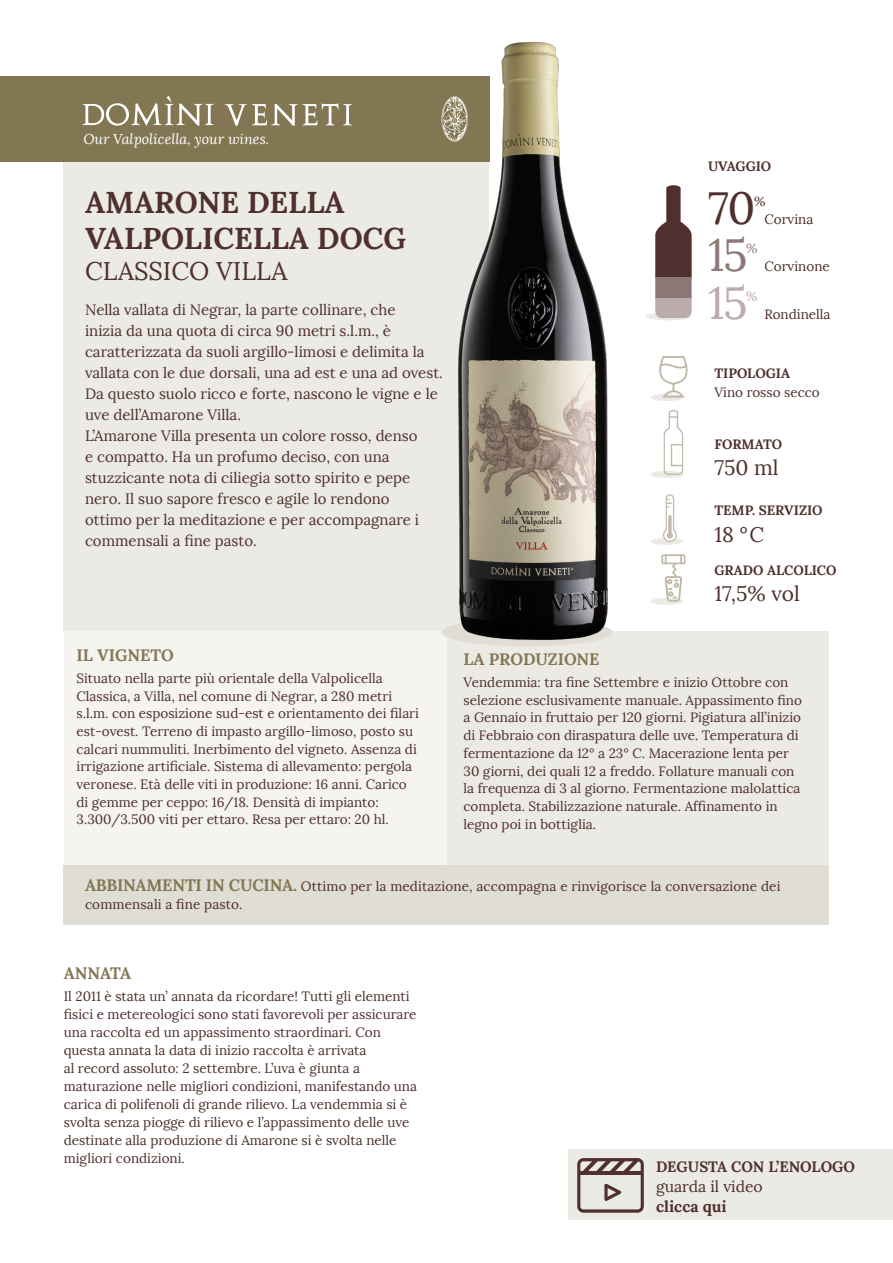
<style>
.page{position:relative;width:893px;height:1263px;background:#fff}
.page>*{position:absolute;margin:0;border:0;box-sizing:border-box;transform-origin:0 0}
.t1{font:45px "Lora";color:#4f302e}
.t2{font:45px "Lora";color:#8d7877}
.t3{font:45px "Lora";color:#b9acab}
.t4{font:700 30px/36px "Lora";color:#4f302e}
.t5{font:25.5px "Lora";color:#4f302e}
.t6{font:21px "Lora";color:#4f302e}
.t7{font:700 16.5px "Lora";color:#837652}
.t8{font:15.75px "Lora";color:#4f302e}
.t9{font:700 15.75px "Lora";color:#4f302e}
.t10{font:15px/21px "Lora";color:#4f302e}
.t11{font:700 15px "Lora";color:#4f302e}
.t12{font:italic 14.25px "Lora";color:#fff}
.t13{font:13.5px/17.7px "Lora";color:#4f302e}
.t14{font:700 13.5px "Lora";color:#4f302e}
.t15{font:13.2px "Lora";color:#4f302e}
.t16{font:13.2px "Lora";color:#8d7877}
.t17{font:13.2px "Lora";color:#b9acab}
.s1{font-weight:700;font-size:16.5px;color:#837652}
</style>
<div class="page">
<div style="left:446px;top:631px;width:383px;height:234px;background:#eceae5"></div>
<div style="left:651px;top:598px;width:32px;height:7px;background:#eceae5;border-radius:50%"></div>
<div style="left:651px;top:394px;width:32px;height:7px;background:#eceae5;border-radius:50%"></div>
<svg style="left:659px;top:356px;width:29px;height:42px"></svg>
<svg style="left:662px;top:554px;width:23px;height:47px"></svg>
<div style="left:651px;top:471px;width:32px;height:7px;background:#eceae5;border-radius:50%"></div>
<svg style="left:663px;top:409px;width:20px;height:66px"></svg>
<div style="left:651px;top:538px;width:32px;height:7px;background:#eceae5;border-radius:50%"></div>
<svg style="left:663px;top:494px;width:14px;height:48px"></svg>
<div style="left:64px;top:865px;width:765px;height:60px;background:#e0ddd4"></div>
<div style="left:64px;top:162px;width:425px;height:469px;background:#eceae5"></div>
<div style="left:64px;top:631px;width:382px;height:234px;background:#f5f4f1"></div>
<div style="left:442px;top:618px;width:170px;height:28px;background:#e0ddd4;border-radius:50%"></div>
<img style="left:454px;top:41px;width:158px;height:605px">
<div style="left:645px;top:313px;width:46px;height:7px;background:#eceae5;border-radius:50%"></div>
<svg style="left:655px;top:185px;width:37px;height:93px"></svg>
<div style="left:655px;top:278px;width:37px;height:20px;background:#8d7877"></div>
<div style="left:655px;top:298px;width:37px;height:20px;background:#b9acab"></div>
<div style="left:0;top:77px;width:489px;height:85px;background:#837652"></div>
<svg style="left:82px;top:96px;width:132px;height:30px"></svg>
<svg style="left:224px;top:103px;width:129px;height:23px"></svg>
<svg style="left:442px;top:96px;width:26px;height:46px"></svg>
<div style="left:568px;top:1149px;width:325px;height:70px;background:#eceae5"></div>
<svg style="left:577px;top:1158px;width:67px;height:55px"></svg>
<p class="t12" style="left:83px;top:130px;width:187px">Our Valpolicella, your wines.</p>
<p class="t4" style="left:85px;top:184px;width:322px">AMARONE DELLA<br>VALPOLICELLA DOCG</p>
<p class="t5" style="left:85px;top:255px;width:204px">CLASSICO VILLA</p>
<p class="t10" style="left:85px;top:299px;width:359px">Nella vallata di Negrar, la parte collinare, che<br>inizia da una quota di circa 90 metri s.l.m., è caratterizzata da suoli argillo-limosi e delimita la vallata con le due dorsali, una ad est e una ad ovest.<br>Da questo suolo ricco e forte, nascono le vigne e le uve dell’Amarone Villa.</p>
<p class="t10" style="left:85px;top:425px;width:336px">L’Amarone Villa presenta un colore rosso, denso e compatto. Ha un profumo deciso, con una stuzzicante nota di ciliegia sotto spirito e pepe nero. Il suo sapore fresco e agile lo rendono ottimo per la meditazione e per accompagnare i commensali a fine pasto.</p>
<p class="t7" style="left:77px;top:644px;width:99px">IL VIGNETO</p>
<p class="t13" style="left:77px;top:669px;width:344px">Situato nella parte più orientale della Valpolicella Classica, a Villa, nel comune di Negrar, a 280 metri s.l.m. con esposizione sud-est e orientamento dei filari est-ovest. Terreno di impasto argillo-limoso, posto su calcari nummuliti. Inerbimento del vigneto. Assenza di irrigazione artificiale. Sistema di allevamento: pergola veronese. Età delle viti in produzione: 16 anni. Carico di gemme per ceppo: 16/18. Densità di impianto:<br>3.300/3.500 viti per ettaro. Resa per ettaro: 20 hl.</p>
<p class="t14" style="left:708px;top:157px;width:65px">UVAGGIO</p>
<p class="t1" style="left:708px;top:181px;width:49px">70</p>
<p class="t15" style="left:754px;top:193px;width:13px">%</p>
<p class="t2" style="left:708px;top:228px;width:41px">15</p>
<p class="t16" style="left:746px;top:241px;width:13px">%</p>
<p class="t3" style="left:708px;top:275px;width:41px">15</p>
<p class="t17" style="left:746px;top:288px;width:13px">%</p>
<p class="t13" style="left:764px;top:211px;width:51px">Corvina</p>
<p class="t13" style="left:764px;top:258px;width:67px">Corvinone</p>
<p class="t13" style="left:764px;top:305px;width:68px">Rondinella</p>
<p class="t14" style="left:714px;top:365px;width:77px">TIPOLOGIA</p>
<p class="t13" style="left:714px;top:384px;width:107px">Vino rosso secco</p>
<p class="t14" style="left:714px;top:435px;width:69px">FORMATO</p>
<p class="t6" style="left:714px;top:455px;width:66px">750 ml</p>
<p class="t14" style="left:714px;top:502px;width:110px">TEMP. SERVIZIO</p>
<p class="t6" style="left:714px;top:521px;width:51px">18 °C</p>
<p class="t14" style="left:714px;top:561px;width:124px">GRADO ALCOLICO</p>
<p class="t6" style="left:714px;top:581px;width:87px">17,5% vol</p>
<p class="t7" style="left:463px;top:648px;width:138px">LA PRODUZIONE</p>
<p class="t13" style="left:463px;top:673px;width:340px">Vendemmia: tra fine Settembre e inizio Ottobre con selezione esclusivamente manuale. Appassimento fino a Gennaio in fruttaio per 120 giorni. Pigiatura all’inizio di Febbraio con diraspatura delle uve. Temperatura di fermentazione da 12° a 23° C. Macerazione lenta per 30 giorni, dei quali 12 a freddo. Follature manuali con la frequenza di 3 al giorno. Fermentazione malolattica completa. Stabilizzazione naturale. Affinamento in legno poi in bottiglia.</p>
<p class="t13" style="left:85px;top:878px;width:697px"><span class="s1">ABBINAMENTI IN CUCINA.</span> Ottimo per la meditazione, accompagna e rinvigorisce la conversazione dei commensali a fine pasto.</p>
<p class="t7" style="left:64px;top:962px;width:69px">ANNATA</p>
<p class="t13" style="left:64px;top:987px;width:355px">Il 2011 è stata un’ annata da ricordare! Tutti gli elementi fisici e metereologici sono stati favorevoli per assicurare una raccolta ed un appassimento straordinari. Con questa annata la data di inizio raccolta è arrivata<br>al record assoluto: 2 settembre. L’uva è giunta a maturazione nelle migliori condizioni, manifestando una carica di polifenoli di grande rilievo. La vendemmia si è svolta senza piogge di rilievo e l’appassimento delle uve destinate alla produzione di Amarone si è svolta nelle migliori condizioni.</p>
<p class="t11" style="left:656px;top:1157px;width:200px">DEGUSTA CON L’ENOLOGO</p>
<p class="t8" style="left:656px;top:1177px;width:108px">guarda il video</p>
<p class="t9" style="left:656px;top:1196px;width:72px">clicca qui</p>
</div>
